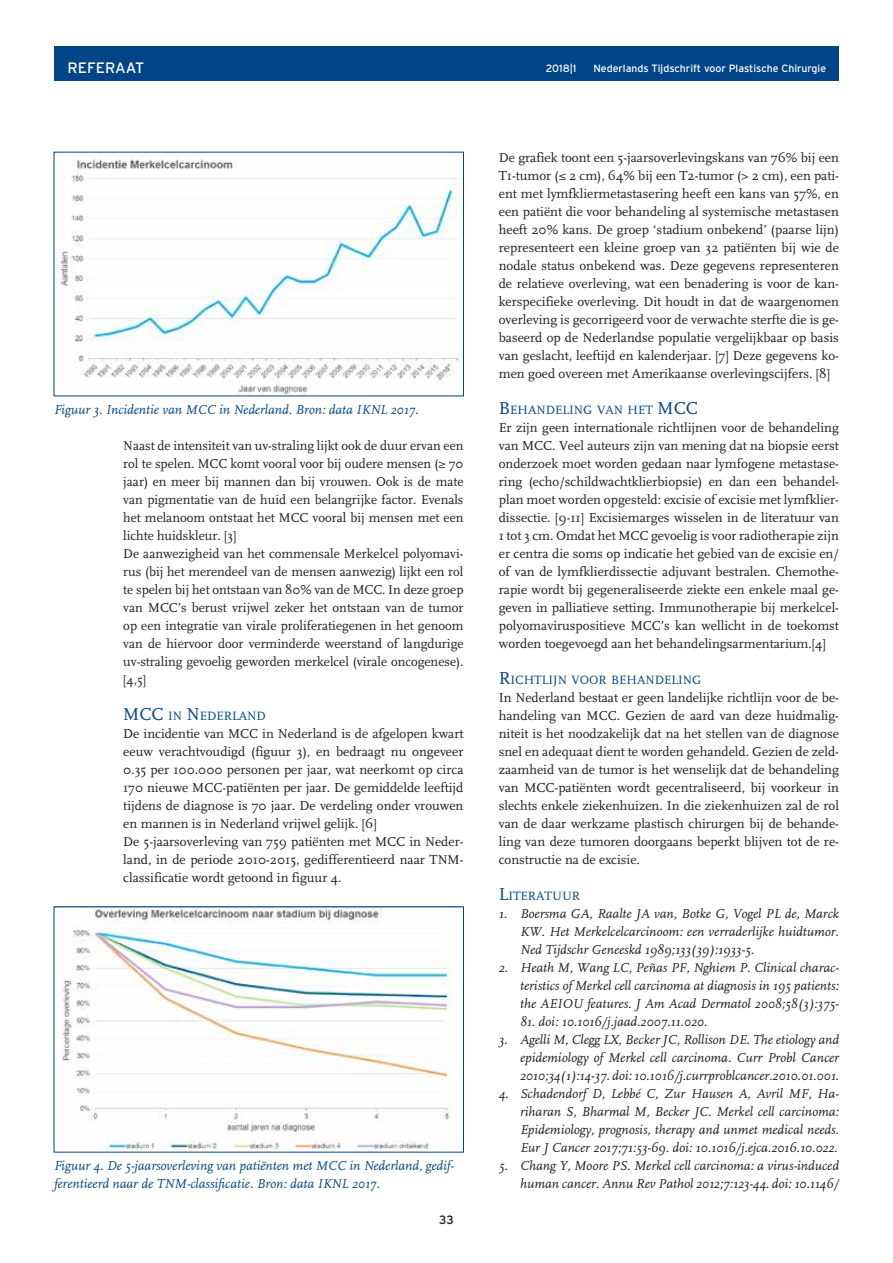
<style>
.page{position:relative;width:893px;height:1263px;background:#fff}
.page>*{position:absolute;margin:0;border:0;box-sizing:border-box;transform-origin:0 0}
.t1{font:15px "Interstate";color:#fff}
.t2{font:13.5px/18px "FF Scala";color:#1d1d1b;text-align:justify}
.t3{font:italic 13.5px/18px "FF Scala";color:#1d1d1b;text-align:justify}
.t4{font:italic 13.5px/18px "Scala";color:#004587}
.t5{font:12.6px "FF Scala Caps";color:#004587}
.t6{font:12px "Interstate";color:#1d1d1b}
.t7{font:10.5px "Interstate";color:#fff}
.s1{font-size:18px}
</style>
<div class="page">
<div style="left:54px;top:47px;width:785px;height:34px;background:#004587"></div>
<img style="left:56px;top:159px;width:406px;height:235px">
<img style="left:62px;top:909px;width:389px;height:240px">
<p class="t1" style="left:68px;top:59px;width:78px">REFERAAT</p>
<p class="t4" style="left:54px;top:401px;width:366px">Figuur 3. Incidentie van MCC in Nederland. Bron: data IKNL 2017.</p>
<p class="t2" style="left:123px;top:437px;width:342px;text-align:left">Naast de intensiteit van uv-straling lijkt ook de duur ervan een rol te spelen. MCC komt vooral voor bij oudere mensen (≥ 70 jaar) en meer bij mannen dan bij vrouwen. Ook is de mate van pigmentatie van de huid een belangrijke factor. Evenals het melanoom ontstaat het MCC vooral bij mensen met een lichte huidskleur. [3]<br>De aanwezigheid van het commensale Merkelcel polyomavi&shy;rus (bij het merendeel van de mensen aanwezig) lijkt een rol te spelen bij het ontstaan van 80% van de MCC. In deze groep van MCC’s berust vrijwel zeker het ontstaan van de tumor op een integratie van virale proliferatiegenen in het genoom van de hiervoor door verminderde weerstand of langdurige uv-straling gevoelig geworden merkelcel (virale oncogenese). [4,5]</p>
<p class="t5" style="left:123px;top:709px;width:144px"><span class="s1">MCC</span> IN <span class="s1">N</span>EDERLAND</p>
<p class="t2" style="left:123px;top:725px;width:342px;text-align:left">De incidentie van MCC in Nederland is de afgelopen kwart eeuw verachtvoudigd (figuur 3), en bedraagt nu ongeveer 0.35 per 100.000 personen per jaar, wat neerkomt op circa 170 nieuwe MCC-patiënten per jaar. De gemiddelde leeftijd tijdens de diagnose is 70 jaar. De verdeling onder vrouwen en mannen is in Nederland vrijwel gelijk. [6]<br>De 5-jaarsoverleving van 759 patiënten met MCC in Neder&shy;land, in de periode 2010-2015, gedifferentieerd naar TNM&shy;classificatie wordt getoond in figuur 4.</p>
<p class="t4" style="left:54px;top:1157px;width:401px">Figuur 4. De 5-jaarsoverleving van patiënten met MCC in Nederland, gedif&shy;ferentieerd naar de TNM-classificatie. Bron: data IKNL 2017.</p>
<p class="t6" style="left:439px;top:1213px;width:16px">33</p>
<p class="t7" style="left:546px;top:62px;width:32px">2018|1</p>
<p class="t7" style="left:593px;top:62px;width:234px">Nederlands Tijdschrift voor Plastische Chirurgie</p>
<p class="t2" style="left:499px;top:149px;width:342px">De grafiek toont een 5-jaarsoverlevingskans van 76% bij een T1-tumor (≤ 2 cm), 64% bij een T2-tumor (&gt; 2 cm), een pati&shy;ënt met lymfkliermetastasering heeft een kans van 57%, en een patiënt die voor behandeling al systemische metastasen heeft 20% kans. De groep ‘stadium onbekend’ (paarse lijn) representeert een kleine groep van 32 patiënten bij wie de nodale status onbekend was. Deze gegevens representeren de relatieve overleving, wat een benadering is voor de kan&shy;kerspecifieke overleving. Dit houdt in dat de waargenomen overleving is gecorrigeerd voor de verwachte sterfte die is ge&shy;baseerd op de Nederlandse populatie vergelijkbaar op basis van geslacht, leeftijd en kalenderjaar. [7] Deze gegevens ko&shy;men goed overeen met Amerikaanse overlevingscijfers. [8]</p>
<p class="t5" style="left:499px;top:403px;width:200px"><span class="s1">B</span> EHANDELING VAN HET <span class="s1">MCC</span></p>
<p class="t2" style="left:499px;top:419px;width:342px">Er zijn geen internationale richtlijnen voor de behandeling van MCC. Veel auteurs zijn van mening dat na biopsie eerst onderzoek moet worden gedaan naar lymfogene metastase&shy;ring (echo/schildwachtklierbiopsie) en dan een behandel&shy;plan moet worden opgesteld: excisie of excisie met lymfklier&shy;dissectie. [9-11] Excisiemarges wisselen in de literatuur van 1 tot 3 cm. Omdat het MCC gevoelig is voor radiotherapie zijn er centra die soms op indicatie het gebied van de excisie en/ of van de lymfklierdissectie adjuvant bestralen. Chemothe&shy;rapie wordt bij gegeneraliseerde ziekte een enkele maal ge&shy;geven in palliatieve setting. Immunotherapie bij merkelcel&shy;polyomaviruspositieve MCC’s kan wellicht in de toekomst worden toegevoegd aan het behandelingsarmentarium.[4]</p>
<p class="t5" style="left:499px;top:673px;width:204px"><span class="s1">R</span>ICHTLIJN VOOR BEHANDELING</p>
<p class="t2" style="left:499px;top:689px;width:342px">In Nederland bestaat er geen landelijke richtlijn voor de be&shy;handeling van MCC. Gezien de aard van deze huidmalig&shy;niteit is het noodzakelijk dat na het stellen van de diagnose snel en adequaat dient te worden gehandeld. Gezien de zeld&shy;zaamheid van de tumor is het wenselijk dat de behandeling van MCC-patiënten wordt gecentraliseerd, bij voorkeur in slechts enkele ziekenhuizen. In die ziekenhuizen zal de rol van de daar werkzame plastisch chirurgen bij de behande&shy;ling van deze tumoren doorgaans beperkt blijven tot de re&shy;constructie na de excisie.</p>
<p class="t5" style="left:499px;top:889px;width:83px"><span class="s1">L</span>ITERATUUR</p>
<p class="t3" style="left:520px;top:905px;width:320px;text-indent:-21px">1. Boersma GA, Raalte JA van, Botke G, Vogel PL de, Marck KW. Het Merkelcelcarcinoom: een verraderlijke huidtumor.<br>Ned Tijdschr Geneeskd 1989;133(39):1933-5.</p>
<p class="t3" style="left:520px;top:959px;width:320px;text-indent:-21px">2. Heath M, Wang LC, Peñas PF, Nghiem P. Clinical charac&shy;teristics of Merkel cell carcinoma at diagnosis in 195 patients: the AEIOU features. J Am Acad Dermatol 2008;58(3):375-</p>
<p class="t3" style="left:520px;top:1013px;width:189px">81. doi: 10.1016/j.jaad.2007.11.020.</p>
<p class="t3" style="left:520px;top:1031px;width:320px;text-indent:-21px">3. Agelli M, Clegg LX, Becker JC, Rollison DE. The etiology and epidemiology of Merkel cell carcinoma. Curr Probl Cancer 2010;34(1):14-37. doi: 10.1016/j.currproblcancer.2010.01.001.</p>
<p class="t3" style="left:520px;top:1085px;width:320px;text-indent:-21px">4. Schadendorf D, Lebbé C, Zur Hausen A, Avril MF, Ha&shy;riharan S, Bharmal M, Becker JC. Merkel cell carcinoma:<br>Epidemiology, prognosis, therapy and unmet medical needs.<br>Eur J Cancer 2017;71:53-69. doi: 10.1016/j.ejca.2016.10.022.</p>
<p class="t3" style="left:499px;top:1157px;width:342px;text-align:right">5. Chang Y, Moore PS. Merkel cell carcinoma: a virus-induced human cancer. Annu Rev Pathol 2012;7:123-44. doi: 10.1146/</p>
</div>
